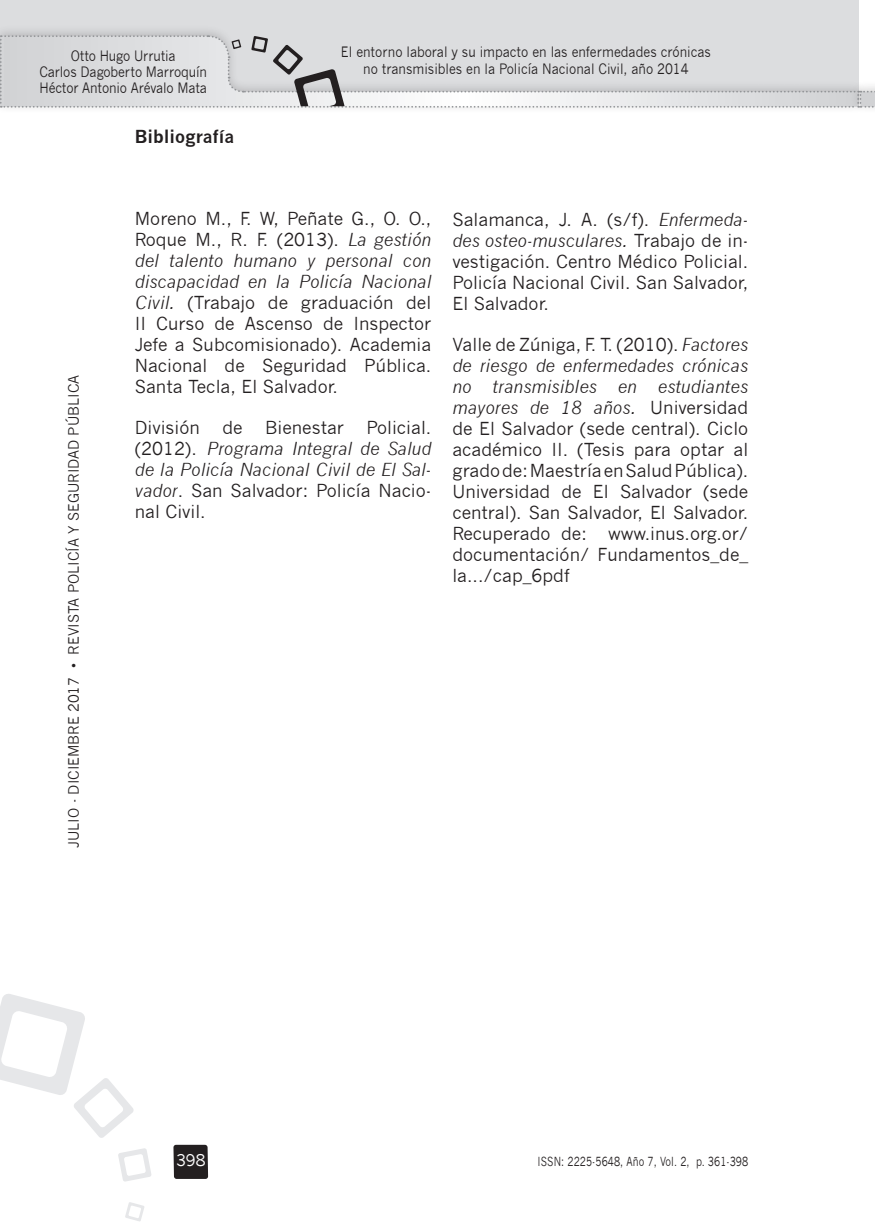
<style>
.page{position:relative;width:875px;height:1223px;background:#fff}
.page>*{position:absolute;margin:0;border:0;box-sizing:border-box;transform-origin:0 0}
.t1{font:17.5px/21px "News Gothic";color:#231f20;text-align:justify}
.t2{font:italic 17.5px/21px "News Gothic";color:#231f20;text-align:justify}
.t3{font:700 17.5px "News Gothic";color:#231f20}
.t4{font:15.75px "News Gothic";color:#fff}
.t5{font:14px/15.8px "News Gothic";color:#231f20;text-align:center;scale:.9 1}
.t6{font:14px "News Gothic";color:#231f20}
.t7{font:12.25px "News Gothic";letter-spacing:.01em;color:#231f20;scale:.8 1}
.s1{font-style:italic}
.s2{font-style:normal}
</style>
<div class="page">
<div style="left:0;top:0;width:859px;height:106px;background:#dcdddf"></div>
<div style="left:0;top:24px;width:868px;height:90px;background:#231f20;opacity:.2"></div>
<div style="left:850px;top:24px;width:25px;height:90px;background:#231f20;opacity:.2"></div>
<svg style="left:0;top:34px;width:875px;height:74px"></svg>
<svg style="left:118px;top:1148px;width:33px;height:33px"></svg>
<svg style="left:125px;top:1202px;width:19px;height:19px"></svg>
<svg style="left:0;top:994px;width:134px;height:143px"></svg>
<svg style="left:173px;top:1144px;width:35px;height:34px"></svg>
<p class="t5" style="left:39px;top:49px;width:188px">Otto Hugo Urrutia<br>Carlos Dagoberto Marroquín<br>Héctor Antonio Arévalo Mata</p>
<p class="t3" style="left:135px;top:126px;width:101px">Bibliografía</p>
<p class="t5" style="left:341px;top:44px;width:413px;line-height:16.8px">El entorno laboral y su impacto en las enfermedades crónicas no transmisibles en la Policía Nacional Civil, año 2014</p>
<p class="t6" style="left:66px;top:847px;width:474px;rotate:-90deg">JULIO - DICIEMBRE 2017 • REVISTA POLICÍA Y SEGURIDAD PÚBLICA</p>
<p class="t1" style="left:135px;top:208px;width:298px">Moreno M., F. W, Peñate G., O. O., Roque M., R. F. (2013). <span class="s1">La gestión del talento humano y personal con discapacidad en la Policía Nacional Civil.</span> (Trabajo de graduación del II Curso de Ascenso de Inspector Jefe a Subcomisionado). Academia Nacional de Seguridad Pública.<br>Santa Tecla, El Salvador.</p>
<p class="t1" style="left:135px;top:417px;width:67px">División</p>
<p class="t1" style="left:222px;top:417px;width:22px">de</p>
<p class="t1" style="left:265px;top:417px;width:80px">Bienestar</p>
<p class="t2" style="left:135px;top:417px;width:298px;text-indent:232px"><span class="s2">Policial. (2012).</span> Programa Integral de Salud de la Policía Nacional Civil de El Sal&shy;vador<span class="s2">. San Salvador: Policía Nacio&shy;nal Civil.</span></p>
<p class="t1" style="left:452px;top:209px;width:297px">Salamanca, J. A. (s/f). <span class="s1">Enfermeda&shy;des osteo-musculares.</span> Trabajo de in&shy;vestigación. Centro Médico Policial.<br>Policía Nacional Civil. San Salvador, El Salvador.</p>
<p class="t1" style="left:452px;top:334px;width:297px">Valle de Zúniga, F. T. (2010). <span class="s1">Factores de riesgo de enfermedades crónicas no transmisibles en estudiantes mayores de 18 años.</span> Universidad de El Salvador (sede central). Ciclo académico II. (Tesis para optar al grado de: Maestría en Salud Pública).<br>Universidad de El Salvador (sede central). San Salvador, El Salvador.<br>Recuperado de: www.inus.org.or/ documentación/ Fundamentos_de_ la.../cap_6pdf</p>
<p class="t4" style="left:176px;top:1150px;width:31px">398</p>
<p class="t7" style="left:538px;top:1154px;width:265px">ISSN: 2225-5648, Año 7, Vol. 2, p. 361-398</p>
</div>
